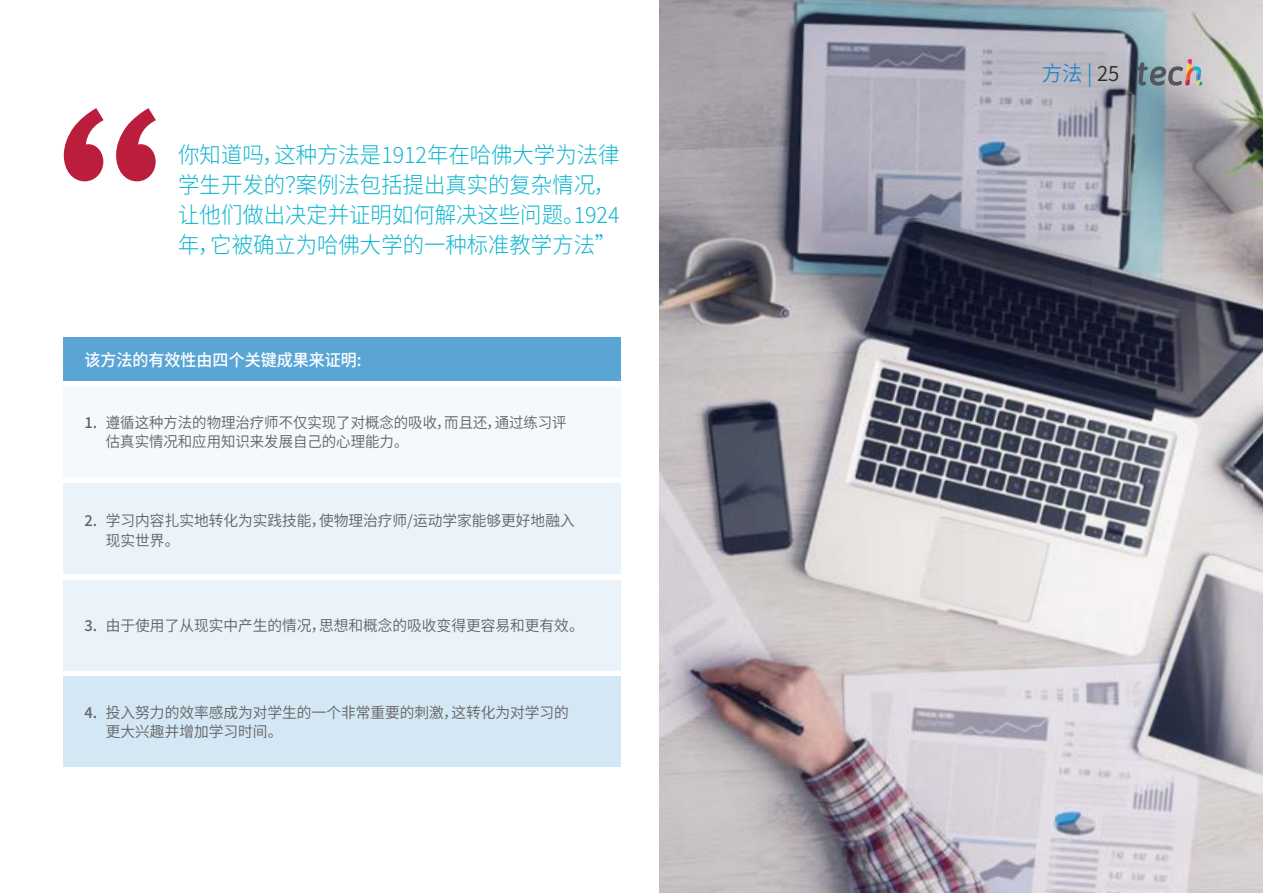
<style>
.page{position:relative;width:1263px;height:893px;background:#fff}
.page>*{position:absolute;margin:0;border:0;box-sizing:border-box;transform-origin:0 0}
.t1{font:300 22.5px/30px "Source Han Sans CN";color:#0fb6cf;scale:.95 1}
.t2{font:21px "Source Han Sans CN";color:#2488c9}
.t3{font:500 16.5px "Source Han Sans CN";color:#fff}
.t4{font:15px/19.5px "Source Han Sans CN";color:#646363}
.t5{font:15px/19.5px "Source Han Sans CN";color:#646363;scale:.96 1}
.s1{font-weight:500}
.s2{color:#312e20}
</style>
<div class="page">
<img style="left:659px;top:0;width:604px;height:893px">
<svg style="left:64px;top:108px;width:92px;height:73px"></svg>
<svg style="left:1137px;top:59px;width:65px;height:27px;background:#949a9e"></svg>
<div style="left:64px;top:337px;width:557px;height:44px;background:#5aa5d6"></div>
<div style="left:64px;top:676px;width:557px;height:90px;background:#d4e7f4"></div>
<div style="left:64px;top:580px;width:557px;height:90px;background:#e9f3f9"></div>
<div style="left:64px;top:484px;width:557px;height:90px;background:#e9f3f9"></div>
<div style="left:64px;top:387px;width:557px;height:90px;background:#f4f9fc"></div>
<h1 class="t1" style="left:178px;top:140px;width:466px">你知道吗，这种方法是1912年在哈佛大学为法律学生开发的？案例法包括提出真实的复杂情况，让他们做出决定并证明如何解决这些问题。1924年，它被确立为哈佛大学的一种标准教学方法”</h1>
<p class="t3" style="left:85px;top:351px;width:278px">该方法的有效性由四个关键成果来证明:</p>
<p class="t5" style="left:106px;top:413px;width:482px;text-indent:-21px"><span class="s1">1.</span> 遵循这种方法的物理治疗师不仅实现了对概念的吸收，而且还，通过练习评估真实情况和应用知识来发展自己的心理能力。</p>
<p class="t4" style="left:106px;top:511px;width:470px;text-indent:-21px"><span class="s1">2.</span> 学习内容扎实地转化为实践技能，使物理治疗师/运动学家能够更好地融入现实世界。</p>
<p class="t4" style="left:85px;top:616px;width:501px"><span class="s1">3.</span> 由于使用了从现实中产生的情况，思想和概念的吸收变得更容易和更有效。</p>
<p class="t4" style="left:106px;top:703px;width:465px;text-indent:-21px"><span class="s1">4.</span> 投入努力的效率感成为对学生的一个非常重要的刺激，这转化为对学习的更大兴趣并增加学习时间。</p>
<h2 class="t2" style="left:1042px;top:61px;width:79px">方法 | <span class="s2">25</span></h2>
</div>
